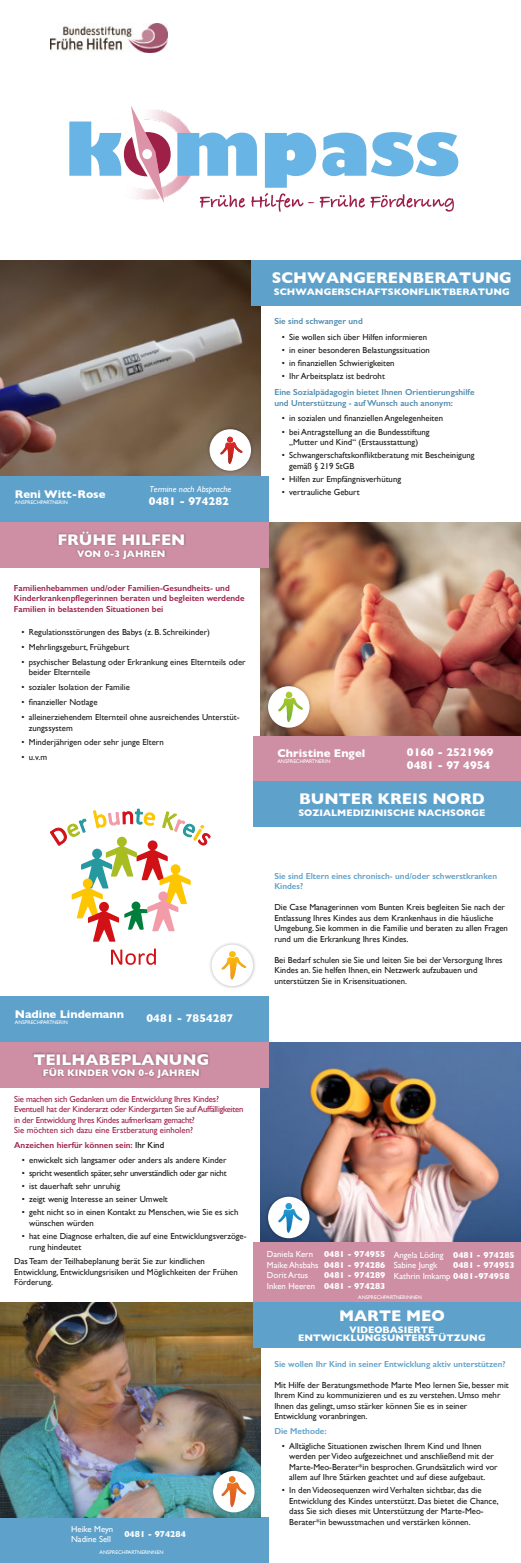
<style>
.page{position:relative;width:521px;height:1563px;background:#fff}
.page>*{position:absolute;margin:0;border:0;box-sizing:border-box;transform-origin:0 0}
.t1{font:700 15.75px "Gill Sans";color:#fff}
.t2{font:700 11.38px/13.1px "Gill Sans";color:#fff}
.t3{font:700 9.62px/8px "Gill Sans";color:#fff;text-align:center}
.t4{font:8.75px/10.5px "Gill Sans";color:#1a1a18}
.t5{font:8.75px/10.5px "Gill Sans";letter-spacing:-.025em;color:#9e2048}
.t6{font:600 8.75px/10.5px "Gill Sans";color:#9e2048}
.t7{font:700 8.75px/10.5px "Gill Sans";color:#fff;text-align:justify}
.t8{font:600 8.75px/10.5px "Gill Sans";color:#5ea1cb}
.t9{font:600 8.75px/10.5px "Gill Sans";color:#518cb1}
.t10{font:8.75px/10.5px "Gill Sans";color:#fff}
.t11{font:8.75px "Gill Sans";letter-spacing:-.03em;color:#1a1a18}
.t12{font:italic 8.75px "Gill Sans";color:#fff}
.t13{font:5.25px "Gill Sans";color:#fff}
.s1{font-weight:400;color:#000}
.s2{font-weight:400}
.s3{font-weight:700}
</style>
<div class="page">
<img style="left:0;top:260px;width:260px;height:216px">
<img style="left:260px;top:1042px;width:261px;height:199px">
<img style="left:260px;top:522px;width:261px;height:213px">
<svg style="left:50px;top:808px;width:161px;height:133px"></svg>
<svg style="left:111px;top:948px;width:45px;height:17px"></svg>
<div style="left:253px;top:735px;width:268px;height:46px;background:#ce8fa4"></div>
<div style="left:0;top:522px;width:268px;height:46px;background:#ce8fa4"></div>
<div style="left:0;top:476px;width:268px;height:46px;background:#5ea1cb"></div>
<div style="left:251px;top:260px;width:270px;height:46px;background:#5ea1cb"></div>
<div style="left:253px;top:781px;width:268px;height:46px;background:#5ea1cb"></div>
<img style="left:58px;top:531px;width:127px;height:28px">
<div style="left:0;top:996px;width:268px;height:46px;background:#5ea1cb"></div>
<div style="left:0;top:1517px;width:268px;height:46px;background:#5ea1cb"></div>
<div style="left:253px;top:1241px;width:268px;height:61px;background:#ce8fa4"></div>
<div style="left:0;top:1042px;width:268px;height:46px;background:#ce8fa4"></div>
<img style="left:33px;top:1053px;width:176px;height:26px">
<img style="left:51px;top:24px;width:117px;height:29px">
<svg style="left:69px;top:106px;width:389px;height:106px"></svg>
<img style="left:0;top:1302px;width:260px;height:215px">
<div style="left:253px;top:1302px;width:268px;height:46px;background:#5ea1cb"></div>
<img style="left:210px;top:943px;width:45px;height:45px">
<div style="left:212px;top:944px;width:41px;height:42px;background:#fff;border-radius:50%"></div>
<img style="left:222px;top:951px;width:24px;height:28px">
<img style="left:210px;top:1467px;width:48px;height:48px">
<div style="left:213px;top:1471px;width:42px;height:41px;background:#fff;border-radius:50%"></div>
<img style="left:221px;top:1476px;width:25px;height:31px">
<img style="left:265px;top:683px;width:48px;height:48px">
<div style="left:268px;top:686px;width:41px;height:42px;background:#fff;border-radius:50%"></div>
<svg style="left:278px;top:691px;width:26px;height:31px"></svg>
<img style="left:265px;top:1193px;width:48px;height:48px">
<div style="left:268px;top:1196px;width:41px;height:42px;background:#fff;border-radius:50%"></div>
<svg style="left:278px;top:1202px;width:25px;height:31px"></svg>
<img style="left:206px;top:426px;width:48px;height:48px">
<div style="left:209px;top:429px;width:42px;height:42px;background:#fff;border-radius:50%"></div>
<svg style="left:220px;top:436px;width:23px;height:28px"></svg>
<h2 class="t2" style="left:15px;top:488px;width:92px">Reni Witt-Rose</h2>
<p class="t13" style="left:15px;top:500px;width:54px">ANSPRECHPARTNERIN</p>
<p class="t12" style="left:149px;top:486px;width:83px">Termine nach Absprache</p>
<h2 class="t2" style="left:149px;top:496px;width:81px">0481 - 974282</h2>
<h1 class="t1" style="left:57px;top:534px;width:130px">FRÜHE HILFEN</h1>
<p class="t3" style="left:77px;top:550px;width:90px">VON 0-3 JAHREN</p>
<p class="t6" style="left:14px;top:583px;width:232px">Familienhebammen und/oder Familien-Gesundheits- und<br>Kinderkrankenpflegerinnen beraten und begleiten werdende<br>Familien in belastenden Situationen bei</p>
<p class="t4" style="left:21px;top:628px;width:190px">• Regulationsstörungen des Babys (z. B. Schreikinder)</p>
<p class="t4" style="left:21px;top:643px;width:109px">• Mehrlingsgeburt, Frühgeburt</p>
<p class="t4" style="left:29px;top:658px;width:218px;text-indent:-7px">• psychischer Belastung oder Erkrankung eines Elternteils oder beider Elternteile</p>
<p class="t4" style="left:21px;top:683px;width:110px">• sozialer Isolation der Familie</p>
<p class="t4" style="left:21px;top:698px;width:78px">• finanzieller Notlage</p>
<p class="t4" style="left:29px;top:713px;width:212px;text-indent:-7px">• alleinerziehendem Elternteil ohne ausreichendes Unterstüt&shy;zungssystem</p>
<p class="t4" style="left:21px;top:738px;width:144px">• Minderjährigen oder sehr junge Eltern</p>
<p class="t4" style="left:21px;top:753px;width:27px">• u.v.m</p>
<h1 class="t1" style="left:272px;top:272px;width:241px">SCHWANGERENBERATUNG</h1>
<p class="t3" style="left:274px;top:288px;width:237px">SCHWANGERSCHAFTSKONFLIKTBERATUNG</p>
<p class="t9" style="left:274px;top:317px;width:90px">Sie sind schwanger und</p>
<p class="t4" style="left:282px;top:333px;width:147px">• Sie wollen sich über Hilfen informieren</p>
<p class="t4" style="left:282px;top:346px;width:150px">• in einer besonderen Belastungssituation</p>
<p class="t4" style="left:282px;top:359px;width:114px">• in finanziellen Schwierigkeiten</p>
<p class="t4" style="left:282px;top:372px;width:105px">• Ihr Arbeitsplatz ist bedroht</p>
<p class="t9" style="left:274px;top:388px;width:202px">Eine Sozialpädagogin bietet Ihnen Orientierungshilfe und Unterstützung - aufWunsch auch anonym:</p>
<p class="t4" style="left:282px;top:414px;width:163px">• in sozialen und finanziellen Angelegenheiten</p>
<p class="t4" style="left:282px;top:427px;width:149px;text-align:center">• bei Antragstellung an die Bundesstiftung „Mutter und Kind“ (Erstausstattung)</p>
<p class="t4" style="left:289px;top:451px;width:187px;text-indent:-7px">• Schwangerschaftskonfliktberatung mit Bescheinigung gemäß § 219 StGB</p>
<p class="t4" style="left:282px;top:474px;width:121px">• Hilfen zur Empfängnisverhütung</p>
<p class="t4" style="left:282px;top:488px;width:80px">• vertrauliche Geburt</p>
<h2 class="t2" style="left:277px;top:748px;width:89px">Christine Engel</h2>
<p class="t13" style="left:277px;top:759px;width:54px">ANSPRECHPARTNERIN</p>
<h2 class="t2" style="left:407px;top:747px;width:88px">0160 - 2521969<br>0481 - 97 4954</h2>
<h1 class="t1" style="left:299px;top:793px;width:187px">BUNTER KREIS NORD</h1>
<p class="t3" style="left:298px;top:809px;width:188px">SOZIALMEDIZINISCHE NACHSORGE</p>
<h2 class="t2" style="left:15px;top:1008px;width:111px">Nadine Lindemann</h2>
<p class="t13" style="left:15px;top:1020px;width:54px">ANSPRECHPARTNERIN</p>
<h2 class="t2" style="left:146px;top:1013px;width:88px">0481 - 7854287</h2>
<h1 class="t1" style="left:33px;top:1054px;width:178px">TEILHABEPLANUNG</h1>
<p class="t3" style="left:43px;top:1070px;width:159px">FÜR KINDER VON 0-6 JAHREN</p>
<p class="t5" style="left:14px;top:1094px;width:231px">Sie machen sich Gedanken um die Entwicklung Ihres Kindes?<br>Eventuell hat der Kinderarzt oder Kindergarten Sie aufAuffälligkeiten in der Entwicklung Ihres Kindes aufmerksam gemacht?<br>Sie möchten sich dazu eine Erstberatung einholen?</p>
<p class="t6" style="left:14px;top:1141px;width:151px">Anzeichen hierfür können sein: <span class="s1">Ihr Kind</span></p>
<p class="t4" style="left:22px;top:1155px;width:206px">• enwickelt sich langsamer oder anders als andere Kinder</p>
<p class="t11" style="left:22px;top:1170px;width:206px">• spricht wesentlich später, sehr unverständlich oder gar nicht</p>
<p class="t4" style="left:22px;top:1182px;width:100px">• ist dauerhaft sehr unruhig</p>
<p class="t4" style="left:22px;top:1195px;width:148px">• zeigt wenig Interesse an seiner Umwelt</p>
<p class="t4" style="left:29px;top:1208px;width:211px;text-indent:-7px">• geht nicht so in einen Kontakt zu Menschen, wie Sie es sich wünschen würden</p>
<p class="t4" style="left:29px;top:1232px;width:219px;text-indent:-7px">• hat eine Diagnose erhalten, die auf eine Entwicklungsverzöge&shy;rung hindeutet</p>
<p class="t4" style="left:14px;top:1257px;width:225px">Das Team der Teilhabeplanung berät Sie zur kindlichen<br>Entwicklung, Entwicklungsrisiken und Möglichkeiten der Frühen<br>Förderung.</p>
<p class="t10" style="left:71px;top:1524px;width:44px">Heike Meyn<br>Nadine Sell</p>
<p class="t7" style="left:124px;top:1529px;width:63px">0481 - 974284</p>
<p class="t13" style="left:100px;top:1550px;width:65px">ANSPRECHPARTNERINNEN</p>
<p class="t8" style="left:274px;top:871px;width:224px">Sie sind Eltern eines chronisch- und/oder schwerstkranken<br>Kindes?</p>
<p class="t4" style="left:274px;top:903px;width:235px">Die Case Managerinnen vom Bunten Kreis begleiten Sie nach der Entlassung Ihres Kindes aus dem Krankenhaus in die häusliche Umgebung. Sie kommen in die Familie und beraten zu allen Fragen rund um die Erkrankung Ihres Kindes.</p>
<p class="t4" style="left:274px;top:955px;width:230px">Bei Bedarf schulen sie Sie und leiten Sie bei der Versorgung Ihres<br>Kindes an. Sie helfen Ihnen, ein Netzwerk aufzubauen und unterstützen Sie in Krisensituationen.</p>
<p class="t7" style="left:267px;top:1250px;width:120px;text-indent:57px">0481 - 974955<br><span class="s2">Maike Ahsbahs</span> 0481 - 974286<br><span class="s2">Dorit Artus</span></p>
<p class="t10" style="left:267px;top:1250px;width:48px">Daniela Kern</p>
<p class="t10" style="left:394px;top:1250px;width:123px">Angela Löding <span class="s3">0481 - 974285<br></span>Sabine Jungk</p>
<p class="t7" style="left:394px;top:1260px;width:123px;text-indent:60px">0481 - 974953<br><span class="s2">Kathrin Imkamp</span> 0481-974958</p>
<p class="t13" style="left:358px;top:1295px;width:65px">ANSPRECHPARTNERINNEN</p>
<p class="t7" style="left:267px;top:1271px;width:120px;text-align:right">0481 - 974289<br><span class="s2">Inken Heeren</span> 0481 - 974283</p>
<h1 class="t1" style="left:339px;top:1310px;width:107px">MARTE MEO</h1>
<p class="t3" style="left:298px;top:1326px;width:189px">VIDEOBASIERTE<br>ENTWICKLUNGSUNTERSTÜTZUNG</p>
<p class="t8" style="left:274px;top:1359px;width:233px">Sie wollen Ihr Kind in seiner Entwicklung aktiv unterstützen?</p>
<p class="t4" style="left:274px;top:1380px;width:236px">Mit Hilfe der Beratungsmethode Marte Meo lernen Sie, besser mit Ihrem Kind zu kommunizieren und es zu verstehen. Umso mehr Ihnen das gelingt, umso stärker können Sie es in seiner Entwicklung voranbringen.</p>
<p class="t8" style="left:274px;top:1426px;width:54px">Die Methode:</p>
<p class="t4" style="left:289px;top:1441px;width:210px;text-indent:-7px">• Alltägliche Situationen zwischen Ihrem Kind und Ihnen werden per Video aufgezeichnet und anschließend mit der Marte-Meo-Berater*in besprochen. Grundsätzlich wird vor allem auf Ihre Stärken geachtet und auf diese aufgebaut.</p>
<p class="t4" style="left:289px;top:1486px;width:211px;text-indent:-7px">• In den Videosequenzen wird Verhalten sichtbar, das die Entwicklung des Kindes unterstützt. Das bietet die Chance, dass Sie sich dieses mit Unterstützung der Marte-Meo-Berater*in bewusstmachen und verstärken können.</p>
</div>
